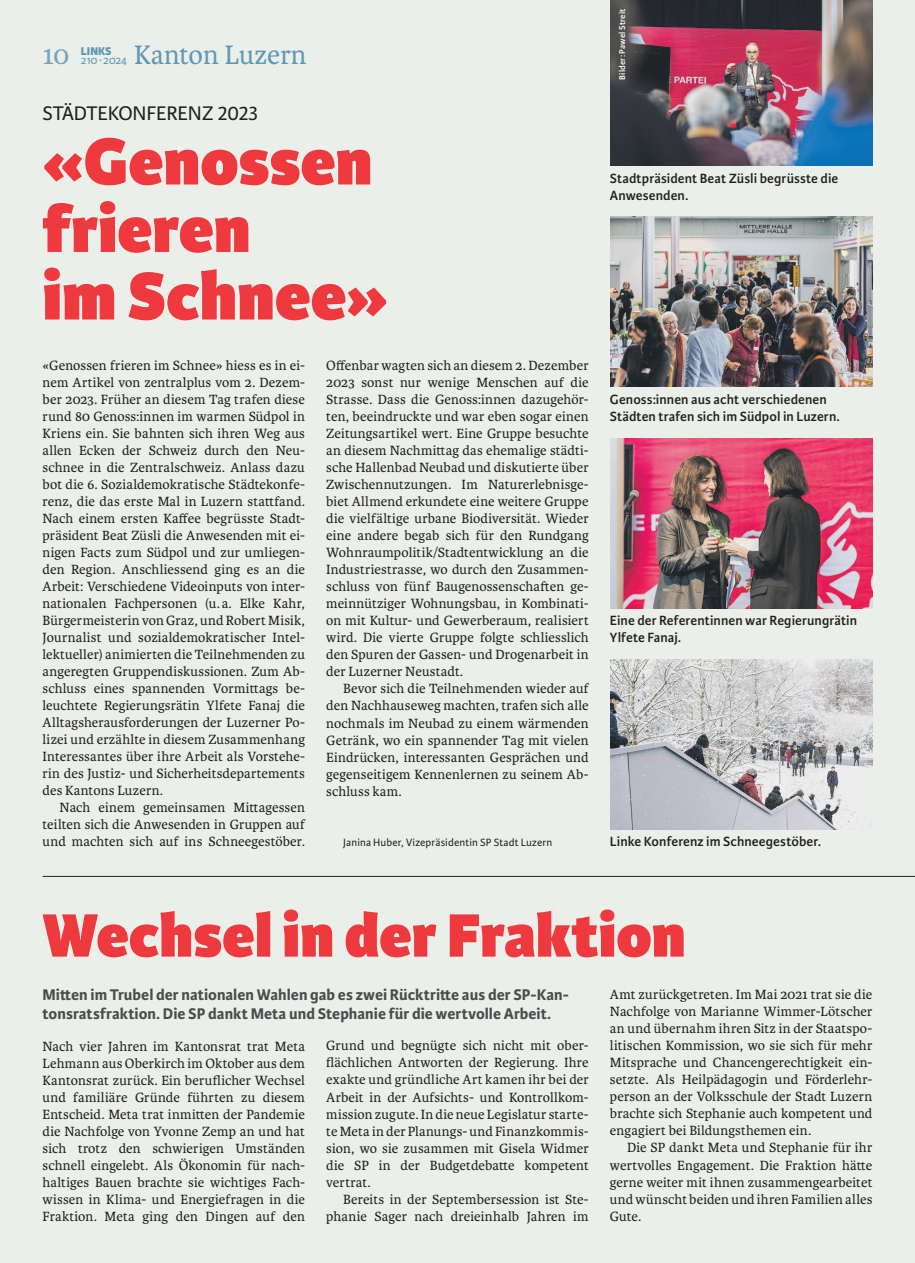
<style>
.page{position:relative;width:915px;height:1263px;background:#fff}
.page>*{position:absolute;margin:0;border:0;box-sizing:border-box;transform-origin:0 0}
.t1{font:800 72px "Karmina Sans";letter-spacing:-.005em;color:#ee3a3e}
.t2{font:800 70.5px/67.5px "Karmina Sans";color:#ee3a3e}
.t3{font:800 65.25px "Karmina Sans";color:#ee3a3e}
.t4{font:28.5px "Karmina";color:#6197b5}
.t5{font:28.5px "Karmina";color:#76a3bd}
.t6{font:21px "Karmina Sans";color:#231f20}
.t7{font:700 16.5px/18.8px "Karmina Sans";letter-spacing:.005em;color:#4b4c4d}
.t8{font:14.25px/17px "Karmina";letter-spacing:.01em;color:#231f20;text-align:justify}
.t9{font:600 14.25px/17px "Karmina Sans";letter-spacing:.005em;color:#231f20}
.t10{font:12px "Karmina Sans";color:#6197b5}
.t11{font:800 12px "Karmina Sans";color:#6197b5}
.t12{font:11.25px "Karmina Sans";letter-spacing:.01em;color:#231f20}
.t13{font:600 9px "Karmina Sans";letter-spacing:.02em;color:#fff}
</style>
<div class="page">
<div style="left:0;top:0;width:914px;height:1263px;background:#eaf0e9"></div>
<img style="left:610px;top:659px;width:262px;height:170px">
<img style="left:610px;top:0;width:262px;height:166px">
<hr style="left:43px;top:876px;width:871px;height:1px;background:#231f20">
<img style="left:610px;top:438px;width:262px;height:170px">
<img style="left:610px;top:217px;width:262px;height:170px">
<p class="t10" style="left:81px;top:53px;width:48px">210∙ 2024</p>
<h3 class="t4" style="left:134px;top:39px;width:174px">Kanton Luzern</h3>
<h3 class="t6" style="left:43px;top:101px;width:217px">STÄDTEKONFERENZ 2023</h3>
<h2 class="t2" style="left:43px;top:131px;width:331px">«Genossen frieren</h2>
<h1 class="t1" style="left:43px;top:253px;width:347px">im Schnee»</h1>
<p class="t8" style="left:43px;top:357px;width:264px">«Genossen frieren im Schnee» hiess es in ei&shy;nem Artikel von zentralplus vom 2. Dezem&shy;ber 2023. Früher an diesem Tag trafen diese rund 80 Genoss:innen im warmen Südpol in Kriens ein. Sie bahnten sich ihren Weg aus allen Ecken der Schweiz durch den Neu&shy;schnee in die Zentralschweiz. Anlass dazu bot die 6. Sozialdemokratische Städtekonfe&shy;renz, die das erste Mal in Luzern stattfand.<br>Nach einem ersten Kaffee begrüsste Stadt&shy;präsident Beat Züsli die Anwesenden mit ei&shy;nigen Facts zum Südpol und zur umliegen&shy;den Region. Anschliessend ging es an die Arbeit: Verschiedene Videoinputs von inter&shy;nationalen Fachpersonen (u. a. Elke Kahr, Bürgermeisterin von Graz, und Robert Misik, Journalist und sozialdemokratischer Intel&shy;lektueller) animierten die Teilnehmenden zu angeregten Gruppendiskussionen. Zum Ab&shy;schluss eines spannenden Vormittags be&shy;leuchtete Regierungsrätin Ylfete Fanaj die Alltagsherausforderungen der Luzerner Po&shy;lizei und erzählte in diesem Zusammenhang Interessantes über ihre Arbeit als Vorstehe&shy;rin des Justiz- und Sicherheitsdepartements des Kantons Luzern.</p>
<p class="t8" style="left:43px;top:799px;width:264px;text-indent:17px">Nach einem gemeinsamen Mittagessen teilten sich die Anwesenden in Gruppen auf und machten sich auf ins Schneegestöber.</p>
<h3 class="t5" style="left:43px;top:39px;width:28px">10</h3>
<p class="t11" style="left:81px;top:44px;width:32px">LINKS</p>
<p class="t8" style="left:326px;top:357px;width:264px">Offenbar wagten sich an diesem 2. Dezember 2023 sonst nur wenige Menschen auf die Strasse. Dass die Genoss:innen dazugehör&shy;ten, beeindruckte und war eben sogar einen Zeitungsartikel wert. Eine Gruppe besuchte an diesem Nachmittag das ehemalige städti&shy;sche Hallenbad Neubad und diskutierte über Zwischennutzungen. Im Naturerlebnisge&shy;biet Allmend erkundete eine weitere Gruppe die vielfältige urbane Biodiversität. Wieder eine andere begab sich für den Rundgang Wohnraumpolitik/Stadtentwicklung an die Industriestrasse, wo durch den Zusammen&shy;schluss von fünf Baugenossenschaften ge&shy;meinnütziger Wohnungsbau, in Kombinati&shy;on mit Kultur- und Gewerberaum, realisiert wird. Die vierte Gruppe folgte schliesslich den Spuren der Gassen- und Drogenarbeit in der Luzerner Neustadt.</p>
<p class="t8" style="left:326px;top:680px;width:264px;text-indent:17px">Bevor sich die Teilnehmenden wieder auf den Nachhauseweg machten, trafen sich alle nochmals im Neubad zu einem wärmenden Getränk, wo ein spannender Tag mit vielen Eindrücken, interessanten Gesprächen und gegenseitigem Kennenlernen zu seinem Ab&shy;schluss kam.</p>
<p class="t12" style="left:343px;top:836px;width:210px">Janina Huber, Vizepräsidentin SP Stadt Luzern</p>
<p class="t13" style="left:617px;top:80px;width:73px;rotate:-90deg">Bilder: Pawel Streit</p>
<p class="t9" style="left:609px;top:170px;width:230px">Stadtpräsident Beat Züsli begrüsste die<br>Anwesenden.</p>
<p class="t9" style="left:609px;top:391px;width:231px">Genoss:innen aus acht verschiedenen<br>Städten trafen sich im Südpol in Luzern.</p>
<p class="t9" style="left:609px;top:612px;width:248px">Eine der Referentinnen war Regierungrätin<br>Ylfete Fanaj.</p>
<p class="t9" style="left:609px;top:833px;width:212px">Linke Konferenz im Schneegestöber.</p>
<h3 class="t3" style="left:43px;top:896px;width:644px">Wechsel in der Fraktion</h3>
<p class="t7" style="left:43px;top:985px;width:528px">Mitten im Trubel der nationalen Wahlen gab es zwei Rücktritte aus der SP-Kan&shy;tonsratsfraktion. Die SP dankt Meta und Stephanie für die wertvolle Arbeit.</p>
<p class="t8" style="left:609px;top:986px;width:264px">Amt zurückgetreten. Im Mai 2021 trat sie die Nachfolge von Marianne Wimmer-Lötscher an und übernahm ihren Sitz in der Staatspo&shy;litischen Kommission, wo sie sich für mehr Mitsprache und Chancengerechtigkeit ein&shy;setzte. Als Heilpädagogin und Förderlehr&shy;person an der Volksschule der Stadt Luzern brachte sich Stephanie auch kompetent und engagiert bei Bildungsthemen ein.</p>
<p class="t8" style="left:609px;top:1139px;width:264px;text-indent:17px">Die SP dankt Meta und Stephanie für ihr wertvolles Engagement. Die Fraktion hätte gerne weiter mit ihnen zusammengearbeitet und wünscht beiden und ihren Familien alles Gute.</p>
<p class="t8" style="left:326px;top:1037px;width:264px">Grund und begnügte sich nicht mit ober&shy;flächlichen Antworten der Regierung. Ihre exakte und gründliche Art kamen ihr bei der Arbeit in der Aufsichts- und Kontrollkom&shy;mission zugute. In die neue Legislatur starte&shy;te Meta in der Planungs- und Finanzkommis&shy;sion, wo sie zusammen mit Gisela Widmer die SP in der Budgetdebatte kompetent vertrat.</p>
<p class="t8" style="left:326px;top:1191px;width:264px;text-align:right">Bereits in der Septembersession ist Ste&shy;phanie Sager nach dreieinhalb Jahren im</p>
<p class="t8" style="left:43px;top:1038px;width:264px">Nach vier Jahren im Kantonsrat trat Meta Lehmann aus Oberkirch im Oktober aus dem Kantonsrat zurück. Ein beruflicher Wechsel und familiäre Gründe führten zu diesem Entscheid. Meta trat inmitten der Pandemie die Nachfolge von Yvonne Zemp an und hat sich trotz den schwierigen Umständen schnell eingelebt. Als Ökonomin für nach&shy;haltiges Bauen brachte sie wichtiges Fach&shy;wissen in Klima- und Energiefragen in die Fraktion. Meta ging den Dingen auf den</p>
</div>
